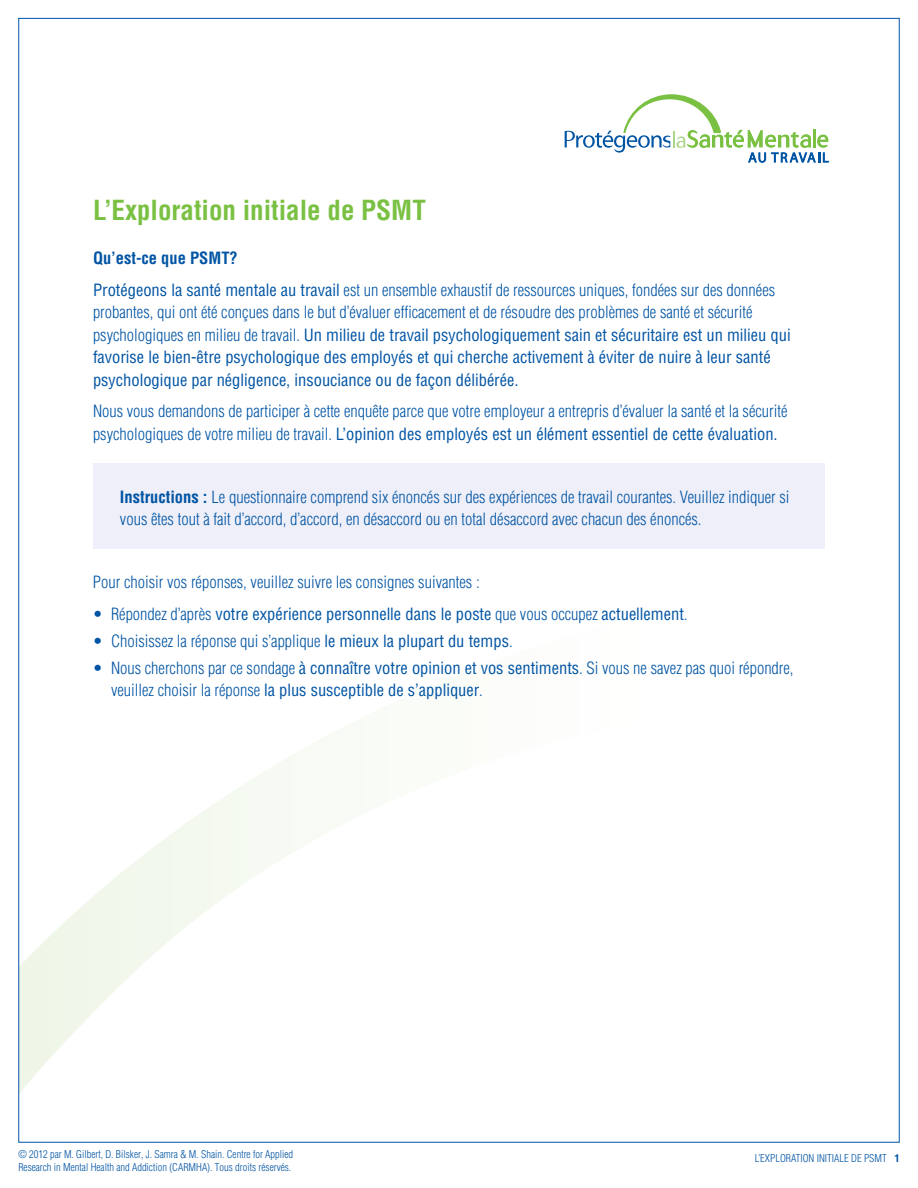
<style>
.page{position:relative;width:918px;height:1188px;background:#fff}
.page>*{position:absolute;margin:0;border:0;box-sizing:border-box;transform-origin:0 0}
.t1{font:700 condensed 27px "Helvetica";color:#7ac143}
.t2{font:300 condensed 16.5px/22.5px "Helvetica";color:#0054a4}
.t3{font:condensed 16.5px/22.5px "Helvetica";color:#0054a4}
.t4{font:700 condensed 16.5px "Helvetica";color:#0054a4}
.t5{font:300 condensed 10.5px "Helvetica";color:#0054a4}
.s1{font-weight:300}
.s2{font-weight:400}
.s3{font-weight:700}
</style>
<div class="page">
<svg style="left:20px;top:731px;width:317px;height:361px"></svg>
<svg style="left:565px;top:94px;width:264px;height:69px"></svg>
<div style="left:93px;top:464px;width:732px;height:85px;background:#eeeff8"></div>
<p class="t1" style="left:93px;top:193px;width:334px">L’Exploration initiale de PSMT</p>
<p class="t4" style="left:93px;top:248px;width:146px">Qu’est-ce que PSMT?</p>
<p class="t3" style="left:93px;top:278px;width:699px">Protégeons la santé mentale au travail <span class="s1">est un ensemble exhaustif de ressources uniques, fondées sur des données probantes, qui ont été conçues dans le but d’évaluer efficacement et de résoudre des problèmes de santé et sécurité psychologiques en milieu de travail.</span> Un milieu de travail psychologiquement sain et sécuritaire est un milieu qui favorise le bien-être psychologique des employés et qui cherche activement à éviter de nuire à leur santé psychologique par négligence, insouciance ou de façon délibérée.</p>
<p class="t2" style="left:93px;top:400px;width:696px">Nous vous demandons de participer à cette enquête parce que votre employeur a entrepris d’évaluer la santé et la sécurité psychologiques de votre milieu de travail. <span class="s2">L’opinion des employés est un élément essentiel de cette évaluation.</span></p>
<p class="t2" style="left:120px;top:485px;width:671px"><span class="s3">Instructions :</span> Le questionnaire comprend six énoncés sur des expériences de travail courantes. Veuillez indiquer si vous êtes tout à fait d’accord, d’accord, en désaccord ou en total désaccord avec chacun des énoncés.</p>
<p class="t2" style="left:93px;top:571px;width:388px">Pour choisir vos réponses, veuillez suivre les consignes suivantes :</p>
<p class="t3" style="left:93px;top:602px;width:596px"><span class="s1">• Répondez d’après</span> votre expérience personnelle dans le poste <span class="s1">que vous occupez</span> actuellement<span class="s1">.</span></p>
<p class="t2" style="left:93px;top:629px;width:421px">• Choisissez la réponse qui s’applique <span class="s2">le mieux la plupart du temps</span>.</p>
<p class="t2" style="left:111px;top:656px;width:684px;text-indent:-18px">• Nous cherchons par ce sondage <span class="s2">à connaître votre opinion et vos sentiments</span>. Si vous ne savez pas quoi répondre, veuillez choisir la réponse <span class="s2">la plus susceptible de s’appliquer</span>.</p>
<p class="t5" style="left:18px;top:1148px;width:276px">© 2012 par M. Gilbert, D. Bilsker, J. Samra &amp; M. Shain. Centre for Applied</p>
<p class="t5" style="left:755px;top:1152px;width:146px">L’EXPLORATION INITIALE DE PSMT <span class="s3">1</span></p>
<p class="t5" style="left:18px;top:1161px;width:274px">Research in Mental Health and Addiction (CARMHA). Tous droits réservés.</p>
</div>
